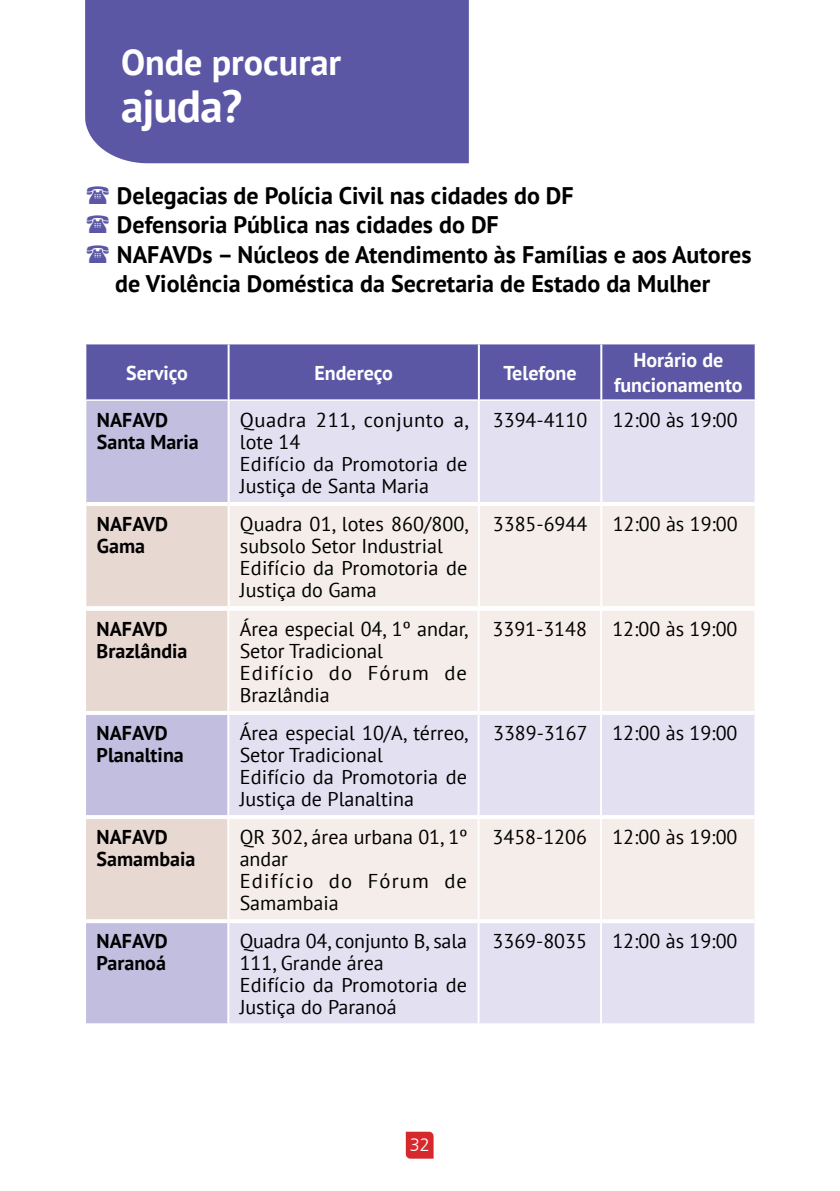
<style>
.page{position:relative;width:840px;height:1191px;background:#fff}
.page>*{position:absolute;margin:0;border:0;box-sizing:border-box;transform-origin:0 0}
.t1{font:700 45px "PT Sans";letter-spacing:-.02em;color:#fff}
.t2{font:700 36px "PT Sans";color:#fff}
.t3{font:700 24px/29.4px "PT Sans";color:#000}
.t4{font:20px/22px "PT Sans";color:#000}
.t5{font:700 20px/22px "PT Sans";color:#000}
.t6{font:700 20px/25px "PT Sans";color:#fff;text-align:center}
.t7{font:300 18px "Frutiger LT";color:#fff}
</style>
<div class="page">
<div style="left:86px;top:611px;width:141px;height:100px;background:#e8d8d2"></div>
<div style="left:229px;top:611px;width:525px;height:100px;background:#f4edea"></div>
<svg style="left:86px;top:715px;width:141px;height:308px;background:#cec6da"></svg>
<svg style="left:229px;top:715px;width:525px;height:308px;background:#e8e5ee"></svg>
<hr style="left:477px;top:611px;width:2px;height:100px;background:#fff">
<hr style="left:599px;top:611px;width:2px;height:100px;background:#fff">
<hr style="left:477px;top:715px;width:2px;height:100px;background:#fff">
<hr style="left:599px;top:715px;width:2px;height:100px;background:#fff">
<hr style="left:477px;top:819px;width:2px;height:100px;background:#fff">
<hr style="left:599px;top:819px;width:2px;height:100px;background:#fff">
<hr style="left:477px;top:923px;width:2px;height:100px;background:#fff">
<hr style="left:599px;top:923px;width:2px;height:100px;background:#fff">
<hr style="left:84px;top:607px;width:144px;height:4px;background:#fbf9f8">
<hr style="left:86px;top:815px;width:142px;height:4px;background:#fff">
<hr style="left:228px;top:815px;width:250px;height:4px;background:#fff">
<hr style="left:478px;top:815px;width:122px;height:4px;background:#fff">
<hr style="left:600px;top:815px;width:154px;height:4px;background:#fff">
<hr style="left:86px;top:919px;width:142px;height:4px;background:#fff">
<hr style="left:228px;top:919px;width:250px;height:4px;background:#fff">
<hr style="left:478px;top:919px;width:122px;height:4px;background:#fff">
<hr style="left:600px;top:919px;width:154px;height:4px;background:#fff">
<svg style="left:86px;top:1023px;width:142px;height:1px"></svg>
<div style="left:86px;top:344px;width:668px;height:55px;background:#5b57a5"></div>
<div style="left:85px;top:400px;width:143px;height:104px;background:#c1bedf"></div>
<div style="left:229px;top:401px;width:525px;height:101px;background:#e3e1f1"></div>
<div style="left:85px;top:504px;width:143px;height:104px;background:#e8d8d2"></div>
<div style="left:230px;top:506px;width:524px;height:100px;background:#f4edea"></div>
<hr style="left:85px;top:399px;width:142px;height:2px;background:#fff">
<hr style="left:85px;top:401px;width:1px;height:103px;background:#fff">
<hr style="left:85px;top:504px;width:1px;height:102px;background:#fff">
<hr style="left:227px;top:344px;width:2px;height:56px;background:#fff">
<hr style="left:477px;top:344px;width:2px;height:56px;background:#fff">
<hr style="left:600px;top:344px;width:2px;height:56px;background:#fff">
<hr style="left:227px;top:400px;width:2px;height:102px;background:#fff">
<hr style="left:477px;top:400px;width:2px;height:102px;background:#fff">
<hr style="left:600px;top:400px;width:2px;height:102px;background:#fff">
<hr style="left:227px;top:506px;width:2px;height:100px;background:#fff">
<hr style="left:477px;top:506px;width:2px;height:100px;background:#fff">
<hr style="left:600px;top:506px;width:2px;height:100px;background:#fff">
<hr style="left:86px;top:502px;width:142px;height:4px;background:#fff">
<hr style="left:85px;top:606px;width:143px;height:4px;background:#fff">
<div style="left:85px;top:0;width:383px;height:163px;background:#5b57a5"></div>
<svg style="left:405px;top:1131px;width:28px;height:27px"></svg>
<h2 class="t2" style="left:121px;top:38px;width:222px">Onde procurar</h2>
<h1 class="t1" style="left:121px;top:76px;width:123px">ajuda?</h1>
<p class="t3" style="left:115px;top:180px;width:637px">Delegacias de Polícia Civil nas cidades do DF<br>Defensoria Pública nas cidades do DF<br>NAFAVDs – Núcleos de Atendimento às Famílias e aos Autores de Violência Doméstica da Secretaria de Estado da Mulher</p>
<p class="t6" style="left:126px;top:360px;width:63px">Serviço</p>
<p class="t6" style="left:314px;top:360px;width:80px">Endereço</p>
<p class="t6" style="left:503px;top:360px;width:75px">Telefone</p>
<p class="t6" style="left:613px;top:347px;width:130px">Horário de funcionamento</p>
<p class="t5" style="left:97px;top:408px;width:103px">NAFAVD<br>Santa Maria</p>
<p class="t4" style="left:240px;top:408px;width:231px">Quadra 211, conjunto a, lote 14<br>Edifício da Promotoria de<br>Justiça de Santa Maria</p>
<p class="t4" style="left:492px;top:408px;width:96px">3394-4110</p>
<p class="t4" style="left:612px;top:408px;width:126px">12:00 às 19:00</p>
<p class="t5" style="left:97px;top:512px;width:73px">NAFAVD<br>Gama</p>
<p class="t4" style="left:240px;top:512px;width:230px">Quadra 01, lotes 860/800, subsolo Setor Industrial<br>Edifício da Promotoria de<br>Justiça do Gama</p>
<p class="t4" style="left:492px;top:512px;width:96px">3385-6944</p>
<p class="t4" style="left:612px;top:512px;width:126px">12:00 às 19:00</p>
<p class="t5" style="left:97px;top:617px;width:92px">NAFAVD<br>Brazlândia</p>
<p class="t4" style="left:239px;top:617px;width:230px">Área especial 04, 1º andar,<br>Setor Tradicional<br>Edifício do Fórum de<br>Brazlândia</p>
<p class="t4" style="left:492px;top:617px;width:96px">3391-3148</p>
<p class="t4" style="left:612px;top:617px;width:126px">12:00 às 19:00</p>
<p class="t5" style="left:97px;top:721px;width:89px">NAFAVD<br>Planaltina</p>
<p class="t4" style="left:239px;top:721px;width:230px">Área especial 10/A, térreo,<br>Setor Tradicional<br>Edifício da Promotoria de<br>Justiça de Planaltina</p>
<p class="t4" style="left:493px;top:721px;width:246px">3389-3167 12:00 às 19:00</p>
<p class="t5" style="left:97px;top:825px;width:100px">NAFAVD<br>Samambaia</p>
<p class="t4" style="left:239px;top:825px;width:229px">QR 302, área urbana 01, 1º andar<br>Edifício do Fórum de<br>Samambaia</p>
<p class="t4" style="left:492px;top:825px;width:96px">3458-1206</p>
<p class="t4" style="left:612px;top:825px;width:126px">12:00 às 19:00</p>
<p class="t5" style="left:97px;top:929px;width:73px">NAFAVD<br>Paranoá</p>
<p class="t4" style="left:239px;top:929px;width:229px">Quadra 04, conjunto B, sala<br>111, Grande área<br>Edifício da Promotoria de<br>Justiça do Paranoá</p>
<p class="t4" style="left:492px;top:929px;width:96px">3369-8035</p>
<p class="t4" style="left:612px;top:929px;width:126px">12:00 às 19:00</p>
<p class="t7" style="left:409px;top:1135px;width:22px">32</p>
</div>
